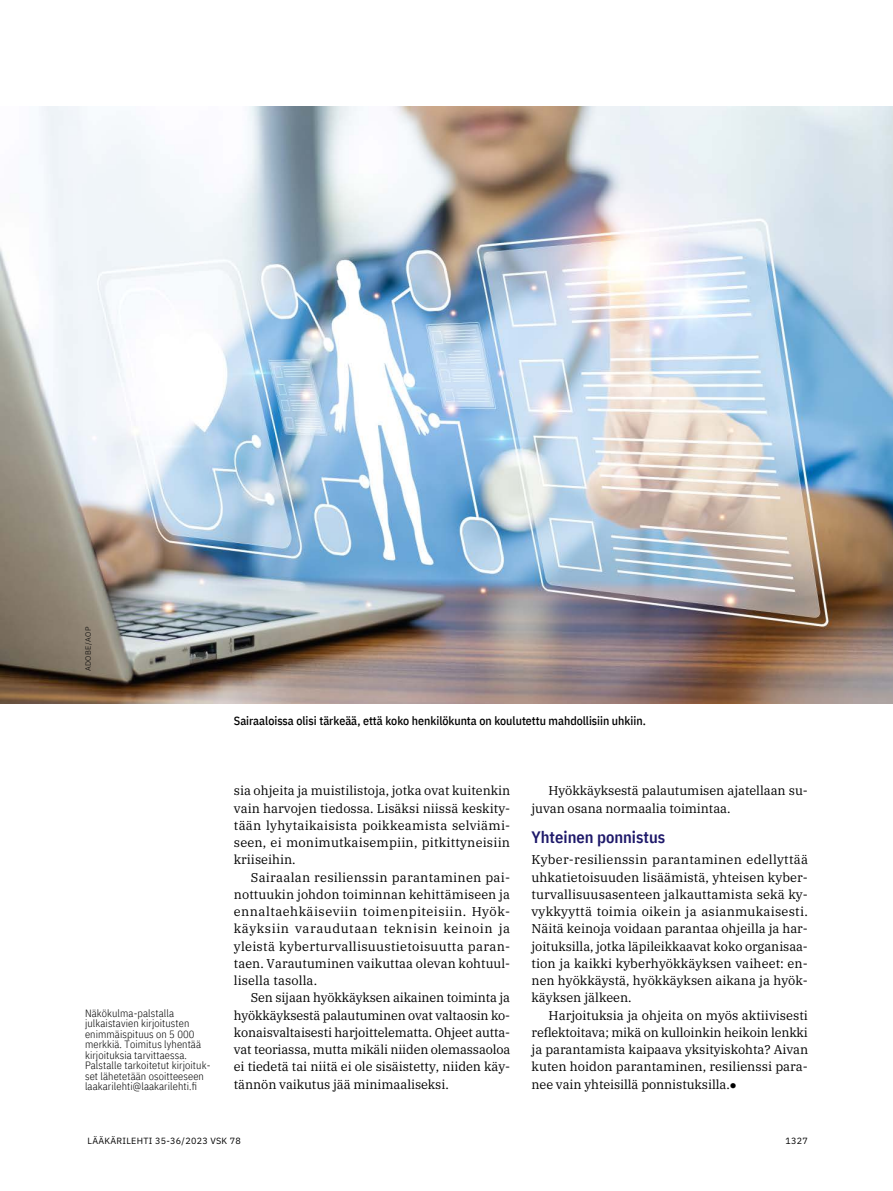
<style>
.page{position:relative;width:893px;height:1191px;background:#fff}
.page>*{position:absolute;margin:0;border:0;box-sizing:border-box;transform-origin:0 0}
.t1{font:600 16.5px "IBM Plex Sans Cond";color:#1e196a}
.t2{font:12.75px/17.2px "IBM Plex Serif";color:#000;text-align:justify}
.t3{font:500 12px "IBM Plex Sans Cond";color:#000}
.t4{font:300 10.5px/10.5px "IBM Plex Sans Cond";letter-spacing:.01em;color:#000}
.t5{font:9px "IBM Plex Sans";letter-spacing:.03em;color:#000}
.t6{font:300 7.5px "IBM Plex Sans";letter-spacing:.05em;color:#000}
</style>
<div class="page">
<img style="left:0;top:106px;width:893px;height:598px">
<p class="t6" style="left:83px;top:671px;width:46px;rotate:-90deg">ADOBE/AOP</p>
<p class="t4" style="left:85px;top:1006px;width:127px">Näkökulma-palstalla julkaistavien kirjoitusten enimmäispituus on 5 000 merkkiä. Toimitus lyhentää kirjoituksia tarvittaessa.<br>Palstalle tarkoitetut kirjoituk&shy;set lähetetään osoitteeseen laakarilehti@laakarilehti.fi</p>
<p class="t3" style="left:234px;top:711px;width:413px">Sairaaloissa olisi tärkeää, että koko henkilökunta on koulutettu mahdollisiin uhkiin.</p>
<p class="t2" style="left:234px;top:781px;width:278px">sia ohjeita ja muistilistoja, jotka ovat kuitenkin vain harvojen tiedossa. Lisäksi niissä keskity&shy;tään lyhytaikaisista poikkeamista selviämi&shy;seen, ei monimutkaisempiin, pitkittyneisiin kriiseihin.</p>
<p class="t2" style="left:234px;top:867px;width:278px;text-indent:17px">Sairaalan resilienssin parantaminen pai&shy;nottuukin johdon toiminnan kehittämiseen ja ennaltaehkäiseviin toimenpiteisiin. Hyök&shy;käyksiin varaudutaan teknisin keinoin ja yleistä kyberturvallisuustietoisuutta paran&shy;taen. Varautuminen vaikuttaa olevan kohtuul&shy;lisella tasolla.</p>
<p class="t2" style="left:234px;top:988px;width:278px;text-indent:17px">Sen sijaan hyökkäyksen aikainen toiminta ja hyökkäyksestä palautuminen ovat valtaosin ko&shy;konaisvaltaisesti harjoittelematta. Ohjeet autta&shy;vat teoriassa, mutta mikäli niiden olemassaoloa ei tiedetä tai niitä ei ole sisäistetty, niiden käy&shy;tännön vaikutus jää minimaaliseksi.</p>
<p class="t2" style="left:531px;top:781px;width:278px;text-indent:17px">Hyökkäyksestä palautumisen ajatellaan su&shy;juvan osana normaalia toimintaa.</p>
<p class="t1" style="left:531px;top:824px;width:135px">Yhteinen ponnistus</p>
<p class="t2" style="left:531px;top:850px;width:278px">Kyber-resilienssin parantaminen edellyttää uhkatietoisuuden lisäämistä, yhteisen kyber&shy;turvallisuusasenteen jalkauttamista sekä ky&shy;vykkyyttä toimia oikein ja asianmukaisesti.<br>Näitä keinoja voidaan parantaa ohjeilla ja har&shy;joituksilla, jotka läpileikkaavat koko organisaa&shy;tion ja kaikki kyberhyökkäyksen vaiheet: en&shy;nen hyökkäystä, hyökkäyksen aikana ja hyök&shy;käyksen jälkeen.</p>
<p class="t2" style="left:531px;top:1005px;width:278px;text-indent:17px">Harjoituksia ja ohjeita on myös aktiivisesti reflektoitava; mikä on kulloinkin heikoin lenkki ja parantamista kaipaava yksityiskohta? Aivan kuten hoidon parantaminen, resilienssi para&shy;nee vain yhteisillä ponnistuksilla.●</p>
<p class="t5" style="left:87px;top:1133px;width:155px">LÄÄKÄRILEHTI 35-36/2023 VSK 78</p>
<p class="t5" style="left:785px;top:1133px;width:24px">1327</p>
</div>
